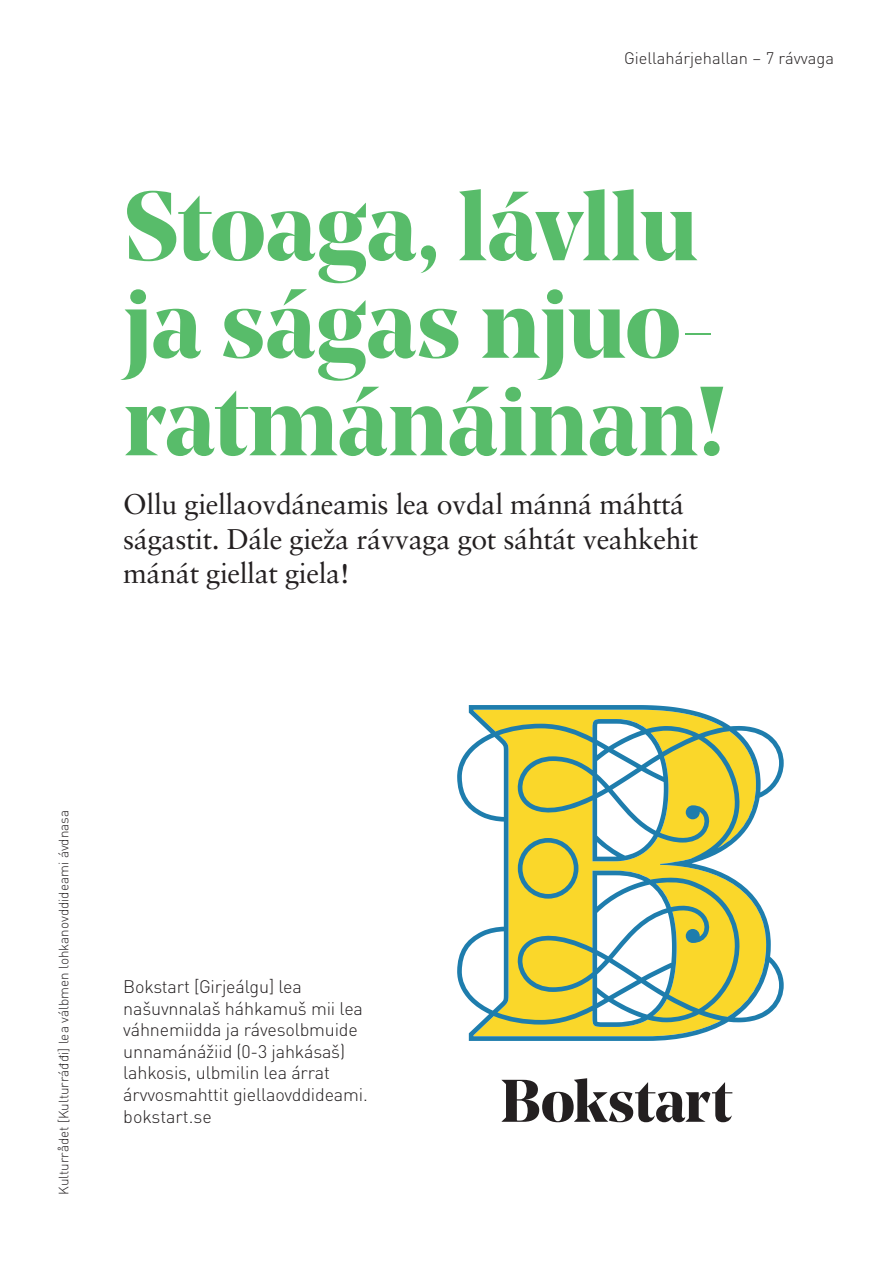
<style>
.page{position:relative;width:893px;height:1263px;background:#fff}
.page>*{position:absolute;margin:0;border:0;box-sizing:border-box;transform-origin:0 0}
.t1{font:700 97.5px/97.5px "Noe Display";color:#58bc6a}
.t2{font:28.5px/34.2px "Sabon LT Pro";letter-spacing:-.015em;color:#231f20}
.t3{font:300 18px/21.6px "DIN Pro";letter-spacing:-.01em;color:#231f20}
.t4{font:300 16.5px "DIN Pro";color:#231f20}
.t5{font:300 13.5px "DIN Pro";color:#231f20}
</style>
<div class="page">
<svg style="left:457px;top:705px;width:327px;height:336px"></svg>
<svg style="left:518px;top:838px;width:60px;height:61px;background:#c9c247"></svg>
<svg style="left:501px;top:1078px;width:231px;height:44px"></svg>
<p class="t4" style="left:624px;top:45px;width:212px">Giellahárjehallan – 7 rávvaga</p>
<p class="t1" style="left:123px;top:176px;width:605px">Stoaga, lávllu ja ságas njuo&shy;ratmánáinan!</p>
<p class="t2" style="left:123px;top:487px;width:576px">Ollu giellaovdáneamis lea ovdal mánná máhttá ságastit. Dále gieža rávvaga got sáhtát veahkehit mánát giellat giela!</p>
<p class="t5" style="left:53px;top:1195px;width:386px;rotate:-90deg">Kulturrådet [Kulturráđđi] lea válbmen lohkanovddideami ávdnasa</p>
<p class="t3" style="left:123px;top:974px;width:246px">Bokstart [Girjeálgu] lea našuvnnalaš háhkamuš mii lea váhnemiidda ja rávesolbmuide unnamánážiid (0-3 jahkásaš) lahkosis, ulbmilin lea árrat árvvosmahttit giellaovddideami. bokstart.se</p>
</div>
